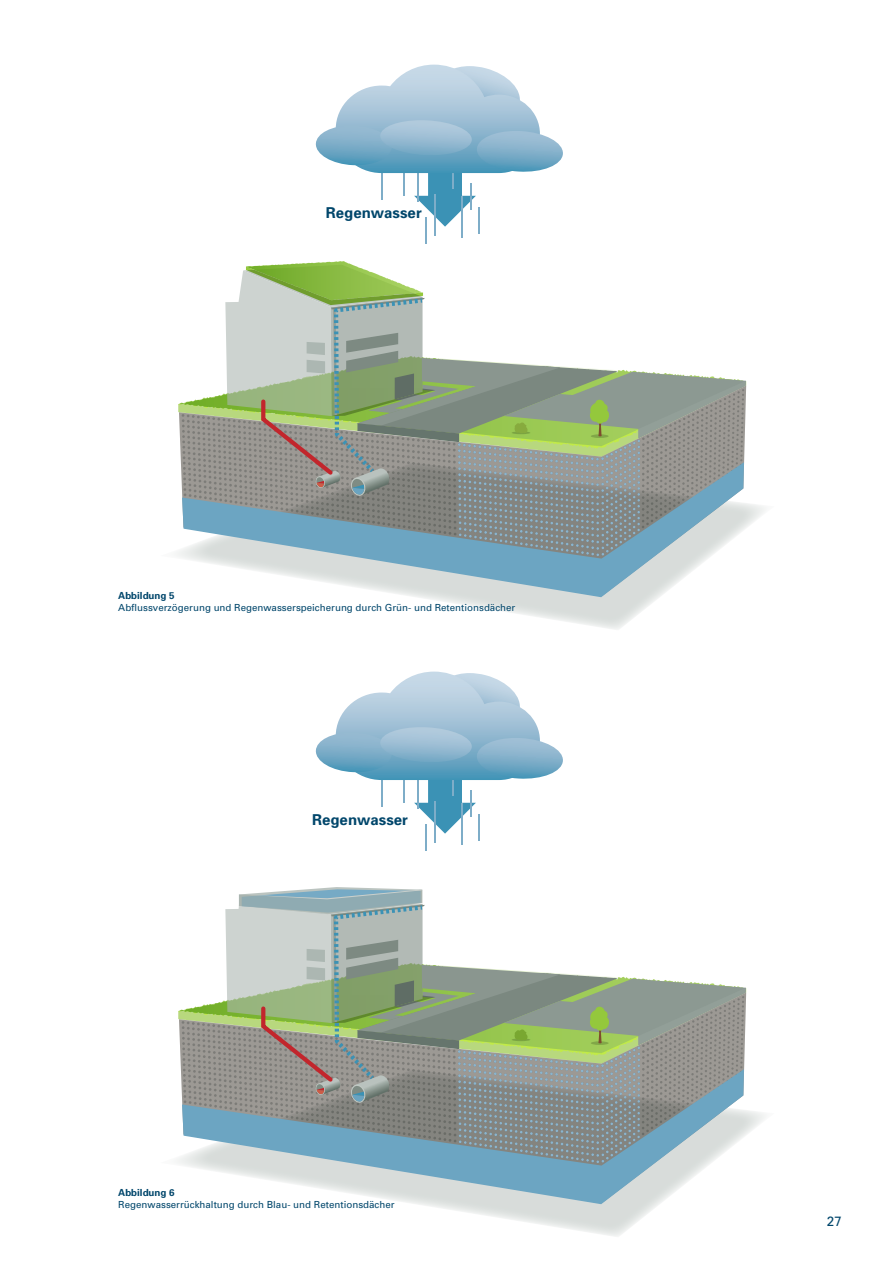
<style>
.page{position:relative;width:893px;height:1263px;background:#fff}
.page>*{position:absolute;margin:0;border:0;box-sizing:border-box;transform-origin:0 0}
.t1{font:700 15px "Univers";color:#00466b}
.t2{font:13.5px "Univers";color:#00466b}
.t3{font:9.75px/11.7px "Univers";color:#00466b}
.s1{font-weight:700}
</style>
<div class="page">
<svg style="left:177px;top:503px;width:588px;height:126px"></svg>
<svg style="left:182px;top:594px;width:562px;height:3px"></svg>
<svg style="left:315px;top:65px;width:248px;height:179px"></svg>
<svg style="left:178px;top:261px;width:568px;height:333px"></svg>
<svg style="left:177px;top:1110px;width:588px;height:126px"></svg>
<svg style="left:182px;top:1201px;width:562px;height:3px"></svg>
<svg style="left:315px;top:672px;width:248px;height:179px"></svg>
<svg style="left:178px;top:887px;width:568px;height:314px"></svg>
<p class="t1" style="left:326px;top:203px;width:97px">Regenwasser</p>
<p class="t3" style="left:118px;top:590px;width:399px"><span class="s1">Abbildung 5<br></span>Abflussverzögerung und Regenwasserspeicherung durch Grün- und Retentionsdächer</p>
<p class="t1" style="left:312px;top:810px;width:97px">Regenwasser</p>
<p class="t3" style="left:118px;top:1187px;width:278px"><span class="s1">Abbildung 6<br></span>Regenwasserrückhaltung durch Blau- und Retentionsdächer</p>
<h2 class="t2" style="left:827px;top:1212px;width:17px">27</h2>
</div>
